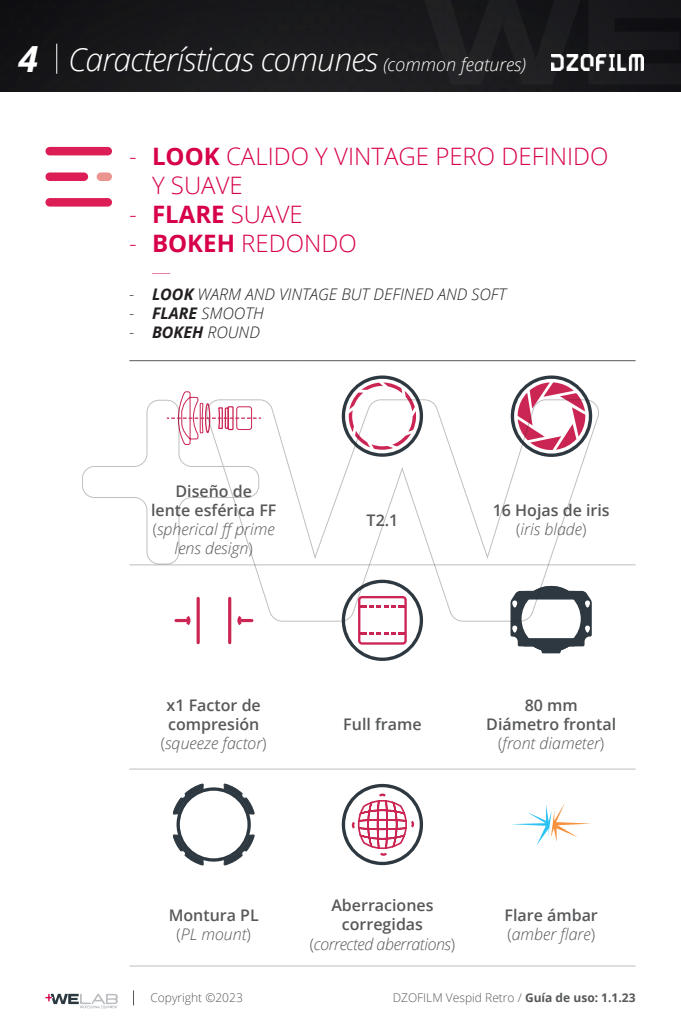
<style>
.page{position:relative;width:681px;height:1021px;background:#fff}
.page>*{position:absolute;margin:0;border:0;box-sizing:border-box;transform-origin:0 0}
.t1{font:700 expanded 120px "Square 721 BT";color:#fff}
.t2{font:italic 700 36px "Open Sans";color:#fff}
.t3{font:italic 300 32px "Open Sans";letter-spacing:-.025em;color:#fff}
.t4{font:300 24px/28.8px "Open Sans";color:#d7004b}
.t5{font:600 16px/19.2px "Open Sans";color:#57585a}
.t6{font:italic 300 16px/19.2px "Open Sans";color:#57585a;text-align:center}
.t7{font:italic 300 16px "Open Sans";color:#231f20}
.t8{font:italic 300 16px "Open Sans";letter-spacing:-.025em;color:#57585a}
.t9{font:italic 700 16px "Open Sans";color:#231f20}
.t10{font:300 12px "Open Sans";color:#57585a}
.s1{font-size:18px}
.s2{font-weight:700}
.s3{font-family:"Montserrat";font-weight:100}
.s4{font-style:normal}
.s5{font-weight:300;font-style:normal}
.s6{font-weight:300}
</style>
<div class="page">
<img style="left:0;top:0;width:680px;height:91px">
<hr style="left:56px;top:44px;width:1px;height:30px;background:#fff">
<svg style="left:133px;top:990px;width:1px;height:15px"></svg>
<svg style="left:45px;top:993px;width:73px;height:15px"></svg>
<img style="left:551px;top:54px;width:92px;height:17px">
<div style="left:45px;top:147px;width:67px;height:8px;background:#dc1d56;border-radius:4px"></div>
<div style="left:45px;top:172px;width:43px;height:9px;background:#dc1d56;border-radius:4px"></div>
<div style="left:97px;top:172px;width:15px;height:9px;background:#ec948f;border-radius:4px"></div>
<div style="left:45px;top:198px;width:67px;height:8px;background:#dc1d56;border-radius:4px"></div>
<svg style="left:129px;top:361px;width:506px;height:505px"></svg>
<hr style="left:129px;top:360px;width:169px;height:1px;background:#57585a">
<hr style="left:298px;top:360px;width:168px;height:1px;background:#57585a">
<hr style="left:466px;top:360px;width:169px;height:1px;background:#57585a">
<hr style="left:466px;top:564px;width:169px;height:1px;background:#bcbdc0">
<hr style="left:129px;top:768px;width:169px;height:1px;background:#bcbdc0">
<hr style="left:298px;top:768px;width:168px;height:1px;background:#bcbdc0">
<hr style="left:466px;top:768px;width:169px;height:1px;background:#bcbdc0">
<hr style="left:129px;top:965px;width:169px;height:1px;background:#bcbdc0">
<hr style="left:298px;top:965px;width:168px;height:1px;background:#bcbdc0">
<hr style="left:466px;top:965px;width:169px;height:1px;background:#bcbdc0">
<svg style="left:167px;top:391px;width:93px;height:9px"></svg>
<svg style="left:341px;top:375px;width:82px;height:25px"></svg>
<svg style="left:510px;top:375px;width:82px;height:25px"></svg>
<svg style="left:196px;top:621px;width:4px;height:21px"></svg>
<hr style="left:228px;top:598px;width:3px;height:44px;background:#cb2554">
<svg style="left:176px;top:621px;width:13px;height:7px"></svg>
<svg style="left:238px;top:621px;width:14px;height:7px"></svg>
<svg style="left:341px;top:621px;width:82px;height:40px"></svg>
<svg style="left:510px;top:621px;width:81px;height:32px"></svg>
<svg style="left:173px;top:783px;width:81px;height:82px"></svg>
<svg style="left:341px;top:783px;width:82px;height:82px"></svg>
<svg style="left:510px;top:802px;width:81px;height:43px"></svg>
<svg style="left:82px;top:400px;width:516px;height:221px"></svg>
<h2 class="t2" style="left:18px;top:33px;width:21px">4</h2>
<h1 class="t1" style="left:422px;top:-31px;width:270px">WE</h1>
<p class="t3" style="left:68px;top:38px;width:459px">Características comunes <span class="s1">(common features)</span></p>
<p class="t4" style="left:152px;top:141px;width:458px;text-indent:-23px">- <span class="s2">LOOK</span> CALIDO Y VINTAGE PERO DEFINIDO<br>Y SUAVE</p>
<p class="t4" style="left:129px;top:199px;width:175px">- <span class="s2">FLARE</span> SUAVE</p>
<p class="t4" style="left:152px;top:228px;width:206px;text-indent:-23px">- <span class="s2">BOKEH</span> REDONDO <span class="s3">—</span></p>
<p class="t7" style="left:129px;top:283px;width:378px"><span class="s4">-</span> <span class="s2">LOOK</span> WARM AND VINTAGE BUT DEFINED AND SOFT</p>
<p class="t7" style="left:129px;top:302px;width:136px"><span class="s4">-</span> <span class="s2">FLARE</span> SMOOTH</p>
<p class="t9" style="left:129px;top:321px;width:132px"><span class="s5">-</span> BOKEH <span class="s6">ROUND</span></p>
<p class="t5" style="left:175px;top:481px;width:78px">Diseño de</p>
<p class="t5" style="left:151px;top:500px;width:127px">lente esférica FF</p>
<p class="t6" style="left:153px;top:519px;width:123px"><span class="s4">(</span>spherical ff prime lens design<span class="s4">)</span></p>
<p class="t5" style="left:166px;top:695px;width:96px">x1 Factor de compresión</p>
<p class="t6" style="left:161px;top:733px;width:107px"><span class="s4">(</span>squeeze factor<span class="s4">)</span></p>
<p class="t5" style="left:366px;top:510px;width:33px">T2.1</p>
<p class="t5" style="left:343px;top:714px;width:80px">Full frame</p>
<p class="t5" style="left:492px;top:500px;width:118px">16 Hojas de iris</p>
<p class="t6" style="left:516px;top:519px;width:72px"><span class="s4">(</span>iris blade<span class="s4">)</span></p>
<p class="t5" style="left:524px;top:695px;width:55px">80 mm</p>
<p class="t5" style="left:486px;top:714px;width:131px">Diámetro frontal</p>
<p class="t6" style="left:498px;top:733px;width:108px"><span class="s4">(</span>front diameter<span class="s4">)</span></p>
<p class="t5" style="left:169px;top:905px;width:91px">Montura PL</p>
<p class="t6" style="left:176px;top:924px;width:76px"><span class="s4">(</span>PL mount<span class="s4">)</span></p>
<p class="t5" style="left:331px;top:895px;width:104px">Aberraciones</p>
<p class="t5" style="left:342px;top:914px;width:83px">corregidas</p>
<p class="t8" style="left:310px;top:932px;width:147px"><span class="s4">(</span>corrected aberrations<span class="s4">)</span></p>
<p class="t5" style="left:504px;top:905px;width:95px">Flare ámbar</p>
<p class="t6" style="left:507px;top:924px;width:89px"><span class="s4">(</span>amber flare<span class="s4">)</span></p>
<p class="t10" style="left:150px;top:989px;width:94px">Copyright ©2023</p>
<p class="t10" style="left:392px;top:989px;width:244px">DZOFILM Vespid Retro / <span class="s2">Guía de uso: 1.1.23</span></p>
</div>
